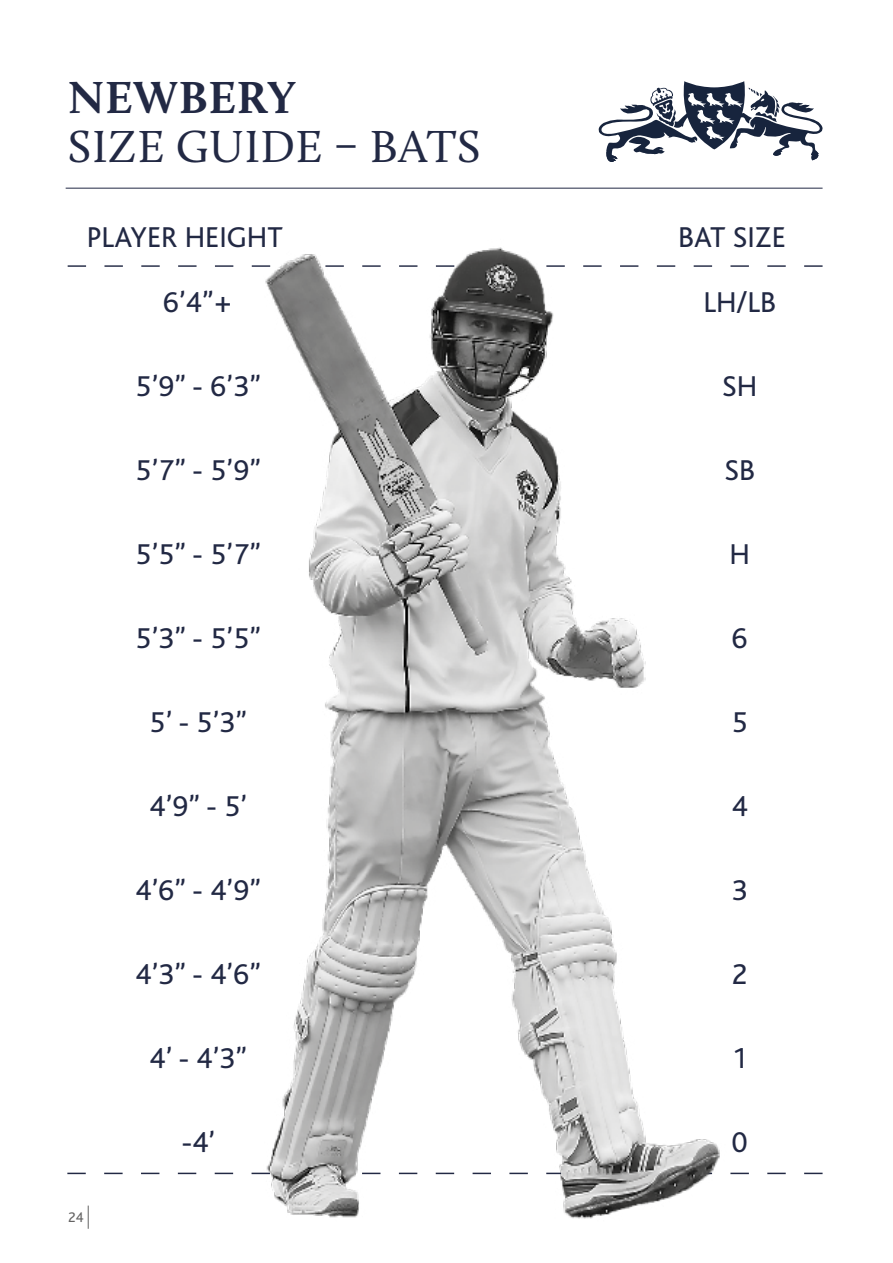
<style>
.page{position:relative;width:893px;height:1263px;background:#fff}
.page>*{position:absolute;margin:0;border:0;box-sizing:border-box;transform-origin:0 0}
.t1{font:46.5px "Calluna";letter-spacing:.015em;color:#222944}
.t2{font:700 46.5px "Calluna";letter-spacing:.015em;color:#222944}
.t3{font:30px "Bliss";color:#222944}
.t4{font:14.55px "Bliss";color:#646363}
</style>
<div class="page">
<svg style="left:88px;top:1205px;width:1px;height:24px"></svg>
<hr style="left:66px;top:188px;width:757px;height:1px;background:#222944">
<svg style="left:68px;top:265px;width:755px;height:2px"></svg>
<svg style="left:67px;top:1173px;width:756px;height:1px"></svg>
<img style="left:254px;top:187px;width:475px;height:1032px">
<svg style="left:598px;top:81px;width:225px;height:81px"></svg>
<h1 class="t2" style="left:68px;top:68px;width:229px">NEWBERY</h1>
<h1 class="t1" style="left:68px;top:119px;width:414px">SIZE GUIDE – BATS</h1>
<p class="t3" style="left:87px;top:221px;width:197px">PLAYER HEIGHT</p>
<p class="t3" style="left:678px;top:221px;width:109px">BAT SIZE</p>
<p class="t3" style="left:163px;top:286px;width:71px">6’4”+</p>
<p class="t3" style="left:703px;top:286px;width:74px">LH/LB</p>
<p class="t4" style="left:68px;top:1210px;width:17px">24</p>
<p class="t3" style="left:136px;top:370px;width:127px">5’9” - 6’3”</p>
<p class="t3" style="left:136px;top:454px;width:127px">5’7” - 5’9”</p>
<p class="t3" style="left:136px;top:538px;width:127px">5’5” - 5’7”</p>
<p class="t3" style="left:136px;top:622px;width:127px">5’3” - 5’5”</p>
<p class="t3" style="left:150px;top:706px;width:99px">5’ - 5’3”</p>
<p class="t3" style="left:150px;top:790px;width:99px">4’9” - 5’</p>
<p class="t3" style="left:136px;top:874px;width:127px">4’6” - 4’9”</p>
<p class="t3" style="left:136px;top:959px;width:127px">4’3” - 4’6”</p>
<p class="t3" style="left:150px;top:1043px;width:99px">4’ - 4’3”</p>
<p class="t3" style="left:182px;top:1127px;width:35px">-4’</p>
<p class="t3" style="left:722px;top:370px;width:37px">SH</p>
<p class="t3" style="left:724px;top:454px;width:32px">SB</p>
<p class="t3" style="left:729px;top:538px;width:22px">H</p>
<p class="t3" style="left:732px;top:622px;width:17px">6</p>
<p class="t3" style="left:732px;top:706px;width:17px">5</p>
<p class="t3" style="left:732px;top:790px;width:17px">4</p>
<p class="t3" style="left:732px;top:874px;width:17px">3</p>
<p class="t3" style="left:732px;top:958px;width:17px">2</p>
<p class="t3" style="left:732px;top:1042px;width:17px">1</p>
<p class="t3" style="left:732px;top:1127px;width:17px">0</p>
</div>
